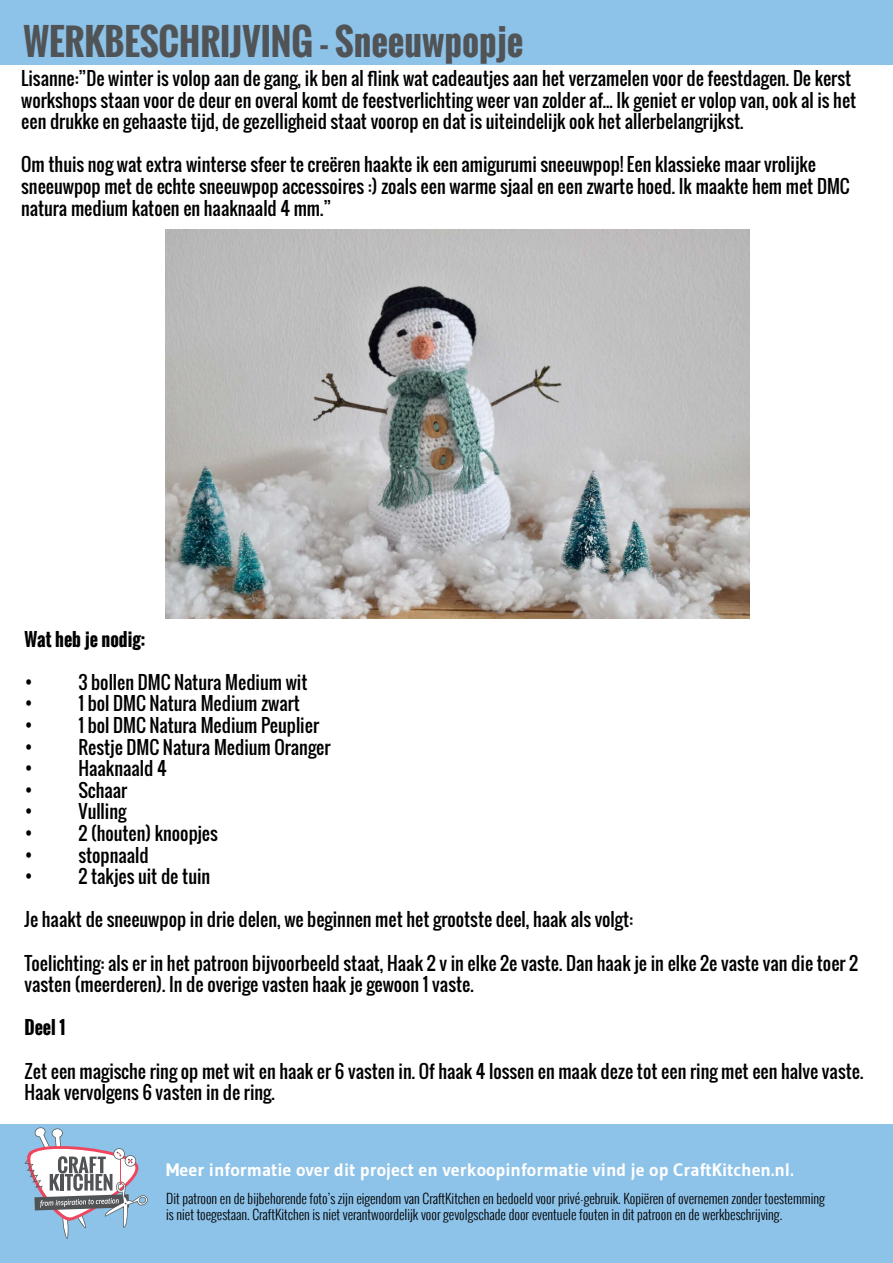
<style>
.page{position:relative;width:893px;height:1263px;background:#fff}
.page>*{position:absolute;margin:0;border:0;box-sizing:border-box;transform-origin:0 0}
.t1{font:700 36px "Oswald";color:#515456}
.t2{font:18px/21.6px "Oswald";color:#000}
.t3{font:700 18px "Gudea";color:#fff}
.t4{font:700 18px "Oswald";color:#000}
.t5{font:300 13.5px/16.2px "Oswald";color:#000}
</style>
<div class="page">
<div style="left:0;top:1125px;width:893px;height:138px;background:#8dc2e9"></div>
<div style="left:0;top:0;width:893px;height:64px;background:#8dc2e9"></div>
<svg style="left:24px;top:1127px;width:124px;height:112px"></svg>
<img style="left:166px;top:230px;width:583px;height:388px">
<h1 class="t1" style="left:23px;top:14px;width:501px">WERKBESCHRIJVING - Sneeuwpopje</h1>
<p class="t2" style="left:21px;top:67px;width:837px">Lisanne:”De winter is volop aan de gang, ik ben al flink wat cadeautjes aan het verzamelen voor de feestdagen. De kerst workshops staan voor de deur en overal komt de feestverlichting weer van zolder af... Ik geniet er volop van, ook al is het een drukke en gehaaste tijd, de gezelligheid staat voorop en dat is uiteindelijk ook het allerbelangrijkst.</p>
<p class="t2" style="left:21px;top:154px;width:830px">Om thuis nog wat extra winterse sfeer te creëren haakte ik een amigurumi sneeuwpop! Een klassieke maar vrolijke sneeuwpop met de echte sneeuwpop accessoires :) zoals een warme sjaal en een zwarte hoed. Ik maakte hem met DMC natura medium katoen en haaknaald 4 mm.”</p>
<p class="t4" style="left:24px;top:625px;width:122px">Wat heb je nodig:</p>
<p class="t2" style="left:24px;top:671px;width:10px">•</p>
<p class="t2" style="left:78px;top:671px;width:231px">3 bollen DMC Natura Medium wit</p>
<p class="t2" style="left:24px;top:693px;width:10px">•</p>
<p class="t2" style="left:78px;top:693px;width:223px">1 bol DMC Natura Medium zwart</p>
<p class="t2" style="left:24px;top:714px;width:10px">•</p>
<p class="t2" style="left:78px;top:714px;width:242px">1 bol DMC Natura Medium Peuplier</p>
<p class="t2" style="left:24px;top:736px;width:10px">•</p>
<p class="t2" style="left:78px;top:736px;width:253px">Restje DMC Natura Medium Oranger</p>
<p class="t2" style="left:24px;top:758px;width:10px">•</p>
<p class="t2" style="left:78px;top:758px;width:90px">Haaknaald 4</p>
<p class="t2" style="left:24px;top:779px;width:10px">•</p>
<p class="t2" style="left:78px;top:779px;width:50px">Schaar</p>
<p class="t2" style="left:24px;top:801px;width:10px">•</p>
<p class="t2" style="left:78px;top:801px;width:49px">Vulling</p>
<p class="t2" style="left:24px;top:822px;width:10px">•</p>
<p class="t2" style="left:78px;top:822px;width:141px">2 (houten) knoopjes</p>
<p class="t2" style="left:24px;top:844px;width:10px">•</p>
<p class="t2" style="left:78px;top:844px;width:72px">stopnaald</p>
<p class="t2" style="left:24px;top:866px;width:10px">•</p>
<p class="t2" style="left:78px;top:866px;width:133px">2 takjes uit de tuin</p>
<p class="t2" style="left:24px;top:909px;width:610px">Je haakt de sneeuwpop in drie delen, we beginnen met het grootste deel, haak als volgt:</p>
<p class="t2" style="left:24px;top:952px;width:835px">Toelichting: als er in het patroon bijvoorbeeld staat, Haak 2 v in elke 2e vaste. Dan haak je in elke 2e vaste van die toer 2 vasten (meerderen). In de overige vasten haak je gewoon 1 vaste.</p>
<p class="t4" style="left:24px;top:1014px;width:42px">Deel 1</p>
<p class="t2" style="left:24px;top:1060px;width:840px">Zet een magische ring op met wit en haak er 6 vasten in. Of haak 4 lossen en maak deze tot een ring met een halve vaste.<br>Haak vervolgens 6 vasten in de ring.</p>
<p class="t3" style="left:166px;top:1159px;width:629px">Meer informatie over dit project en verkoopinformatie vind je op CraftKitchen.nl.</p>
<p class="t5" style="left:166px;top:1190px;width:660px">Dit patroon en de bijbehorende foto’s zijn eigendom van CraftKitchen en bedoeld voor privé-gebruik. Kopiëren of overnemen zonder toestemming is niet toegestaan. CraftKitchen is niet verantwoordelijk voor gevolgschade door eventuele fouten in dit patroon en de werkbeschrijving.</p>
</div>
